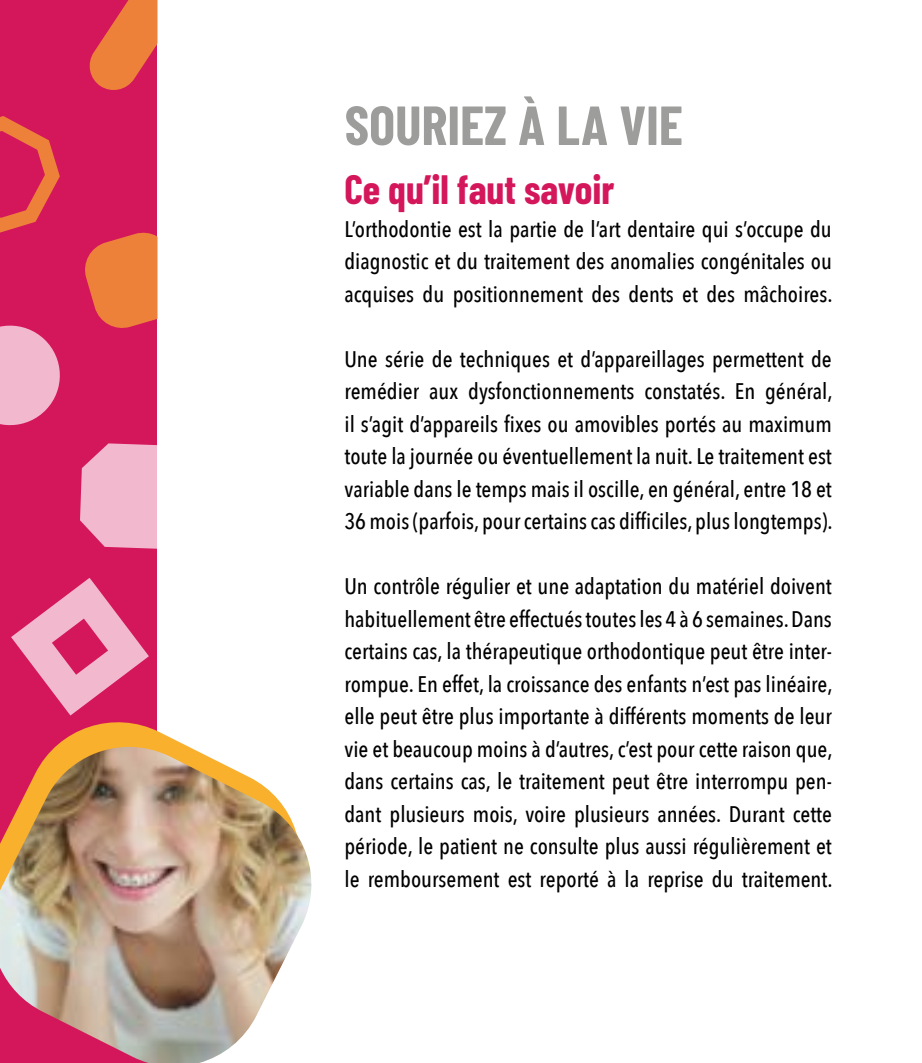
<style>
.page{position:relative;width:922px;height:1063px;background:#fff}
.page>*{position:absolute;margin:0;border:0;box-sizing:border-box;transform-origin:0 0}
.t1{font:700 55px "Barlow Condensed";color:#9d9d9c}
.t2{font:700 40px "Barlow Condensed";color:#d4175b}
.t3{font:500 22.5px/32.5px "Avenir Next Condensed";color:#000;text-align:justify}
</style>
<div class="page">
<div style="left:0;top:0;width:156px;height:1063px;background:#d4175b"></div>
<svg style="left:55px;top:709px;width:134px;height:38px;fill:#f9b032"></svg>
<img style="left:0;top:747px;width:312px;height:316px">
<svg style="left:80px;top:443px;width:77px;height:106px;background:#eea5bf"></svg>
<svg style="left:89px;top:0;width:69px;height:93px"></svg>
<svg style="left:0;top:116px;width:60px;height:117px"></svg>
<svg style="left:85px;top:230px;width:73px;height:101px"></svg>
<svg style="left:0;top:325px;width:60px;height:101px"></svg>
<svg style="left:11px;top:578px;width:138px;height:138px"></svg>
<div style="left:158px;top:0;width:134px;height:716px;background:#fff"></div>
<h1 class="t1" style="left:344px;top:91px;width:340px">SOURIEZ À LA VIE</h1>
<h2 class="t2" style="left:344px;top:165px;width:271px">Ce qu’il faut savoir</h2>
<p class="t3" style="left:344px;top:213px;width:489px">L’orthodontie est la partie de l’art dentaire qui s’occupe du diagnostic et du traitement des anomalies congénitales ou acquises du positionnement des dents et des mâchoires.</p>
<p class="t3" style="left:344px;top:343px;width:489px">Une série de techniques et d’appareillages permettent de remédier aux dysfonctionnements constatés. En général, il s’agit d’appareils fixes ou amovibles portés au maximum toute la journée ou éventuellement la nuit. Le traitement est variable dans le temps mais il oscille, en général, entre 18 et 36 mois (parfois, pour certains cas difficiles, plus longtemps).</p>
<p class="t3" style="left:344px;top:570px;width:489px">Un contrôle régulier et une adaptation du matériel doivent habituellement être effectués toutes les 4 à 6 semaines. Dans certains cas, la thérapeutique orthodontique peut être inter&shy;rompue. En effet, la croissance des enfants n’est pas linéaire, elle peut être plus importante à différents moments de leur vie et beaucoup moins à d’autres, c’est pour cette raison que, dans certains cas, le traitement peut être interrompu pen&shy;dant plusieurs mois, voire plusieurs années. Durant cette période, le patient ne consulte plus aussi régulièrement et le remboursement est reporté à la reprise du traitement.</p>
</div>
